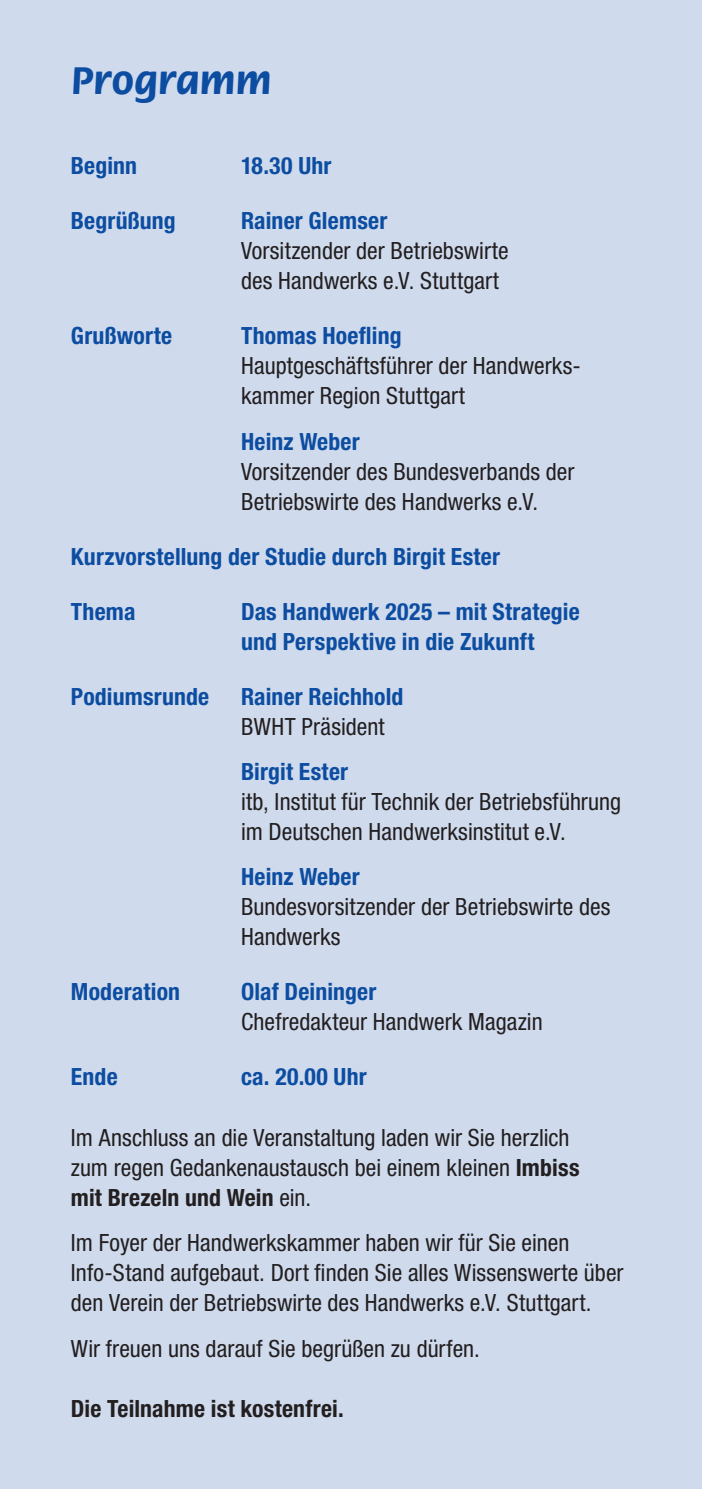
<style>
.page{position:relative;width:702px;height:1489px;background:#fff}
.page>*{position:absolute;margin:0;border:0;box-sizing:border-box;transform-origin:0 0}
.Head{font:700 40px "Flora Itc T";letter-spacing:-.005em;color:#0d4da1}
.Copy{font:condensed 23.75px/30px "Helvetica Neue LT";letter-spacing:.005em;color:#231f20}
.Copy-2{font:700 condensed 23.75px/30px "Helvetica Neue LT";letter-spacing:.01em;color:#0d4da1}
.Copy-3{font:700 condensed 23.75px "Helvetica Neue LT";letter-spacing:.01em;color:#231f20}
.s1{font-weight:700;color:#0d4da1}
.s2{font-weight:400;color:#231f20}
.s3{font-weight:700}
</style>
<div class="page">
<div style="left:0;top:0;width:702px;height:1488px;background:#cfdbed"></div>
<p class="Head" style="left:71px;top:57px;width:202px">Programm</p>
<p class="Copy-2" style="left:71px;top:151px;width:68px">Beginn</p>
<p class="Copy-2" style="left:241px;top:151px;width:92px">18.30 Uhr</p>
<p class="Copy-2" style="left:71px;top:206px;width:106px">Begrüßung</p>
<p class="Copy" style="left:241px;top:206px;width:269px"><span class="s1">Rainer Glemser<br></span>Vorsitzender der Betriebswirte des Handwerks e.V. Stuttgart</p>
<p class="Copy-2" style="left:71px;top:321px;width:103px">Grußworte</p>
<p class="Copy" style="left:241px;top:321px;width:339px"><span class="s1">Thomas Hoefling<br></span>Hauptgeschäftsführer der Handwerks&shy;kammer Region Stuttgart</p>
<p class="Copy" style="left:241px;top:426px;width:335px"><span class="s1">Heinz Weber<br></span>Vorsitzender des Bundesverbands der<br>Betriebswirte des Handwerks e.V.</p>
<p class="Copy-2" style="left:71px;top:541px;width:430px">Kurzvorstellung der Studie durch Birgit Ester</p>
<p class="Copy-2" style="left:71px;top:596px;width:66px">Thema</p>
<p class="Copy-2" style="left:241px;top:596px;width:340px">Das Handwerk 2025 – mit Strategie und Perspektive in die Zukunft</p>
<p class="Copy-2" style="left:71px;top:681px;width:140px">Podiumsrunde</p>
<p class="Copy-2" style="left:241px;top:681px;width:164px">Rainer Reichhold<br><span class="s2">BWHT Präsident</span></p>
<p class="Copy" style="left:241px;top:756px;width:381px"><span class="s1">Birgit Ester<br></span>itb, Institut für Technik der Betriebsführung im Deutschen Handwerksinstitut e.V.</p>
<p class="Copy" style="left:241px;top:861px;width:371px"><span class="s1">Heinz Weber<br></span>Bundesvorsitzender der Betriebswirte des<br>Handwerks</p>
<p class="Copy-2" style="left:71px;top:976px;width:111px">Moderation</p>
<p class="Copy-2" style="left:241px;top:976px;width:137px">Olaf Deininger</p>
<p class="Copy" style="left:241px;top:1006px;width:303px">Chefredakteur Handwerk Magazin</p>
<p class="Copy-2" style="left:71px;top:1061px;width:48px">Ende</p>
<p class="Copy-2" style="left:241px;top:1061px;width:127px">ca. 20.00 Uhr</p>
<p class="Copy" style="left:71px;top:1122px;width:510px">Im Anschluss an die Veranstaltung laden wir Sie herzlich zum regen Gedankenaustausch bei einem kleinen <span class="s3">Imbiss mit Brezeln und Wein</span> ein.</p>
<p class="Copy" style="left:71px;top:1227px;width:554px">Im Foyer der Handwerkskammer haben wir für Sie einen<br>Info-Stand aufgebaut. Dort finden Sie alles Wissenswerte über den Verein der Betriebswirte des Handwerks e.V. Stuttgart.</p>
<p class="Copy" style="left:71px;top:1332px;width:410px">Wir freuen uns darauf Sie begrüßen zu dürfen.</p>
<p class="Copy-3" style="left:71px;top:1393px;width:274px">Die Teilnahme ist kostenfrei.</p>
</div>
